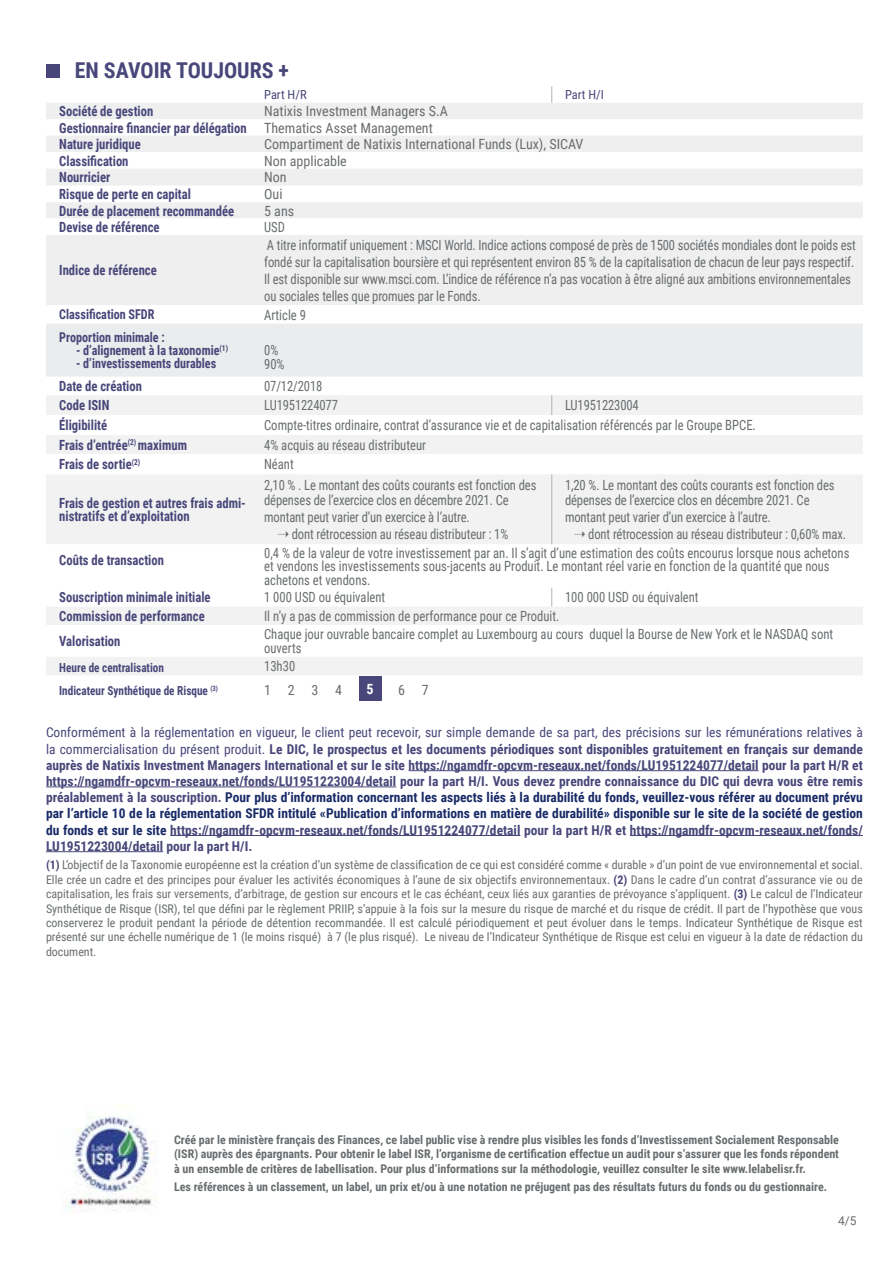
<style>
.page{position:relative;width:893px;height:1263px;background:#fff}
.page>*{position:absolute;margin:0;border:0;box-sizing:border-box;transform-origin:0 0}
.t1{font:700 21.9px "Roboto Condensed";color:#49477a}
.t2{font:14.1px/13.2px "Roboto Condensed";letter-spacing:-.01em;color:#696d6f;scale:.9 1}
.t3{font:700 14.1px/13.2px "Roboto Condensed";color:#49477a;scale:.9 1}
.t4{font:14.1px/16.4px "Roboto Condensed";letter-spacing:-.01em;color:#696d6f}
.t5{font:700 14.1px "Roboto Condensed";color:#fff}
.t6{font:700 13.5px/16.2px "Roboto Condensed";color:#49477a;text-align:justify}
.t7{font:700 13.5px "Roboto Condensed";color:#49477a;scale:.9 1}
.t8{font:700 12.45px "Roboto Condensed";color:#49477a;scale:.9 1}
.t9{font:12.45px "Roboto Condensed";color:#49477a}
.t10{font:12px/14.4px "Roboto Condensed";color:#696d6f;text-align:justify}
.t11{font:700 12px/14.4px "Roboto Condensed";color:#696d6f;text-align:justify}
.t12{font:12px "Roboto";color:#696c6f}
.s1{font-weight:700;color:#49477a}
.s2{font-weight:400}
.s3{color:#192a67}
.s4{color:#706f6f}
</style>
<div class="page">
<div style="left:46px;top:64px;width:14px;height:14px;background:#49477a"></div>
<svg style="left:46px;top:103px;width:817px;height:202px;fill:#efeff0"></svg>
<div style="left:46px;top:324px;width:817px;height:53px;background:#ebeced"></div>
<div style="left:46px;top:395px;width:817px;height:20px;background:#f2f2f2"></div>
<svg style="left:46px;top:435px;width:817px;height:240px;fill:#f2f2f2"></svg>
<svg style="left:46px;top:454px;width:817px;height:20px"></svg>
<svg style="left:551px;top:86px;width:1px;height:17px"></svg>
<svg style="left:551px;top:395px;width:1px;height:20px"></svg>
<hr style="left:551px;top:474px;width:1px;height:70px;background:#afb1b3">
<svg style="left:551px;top:588px;width:1px;height:18px"></svg>
<div style="left:359px;top:676px;width:23px;height:25px;background:#49477a"></div>
<hr style="left:408px;top:770px;width:351px;height:1px;background:#49477a">
<hr style="left:46px;top:786px;width:350px;height:1px;background:#49477a">
<hr style="left:170px;top:835px;width:350px;height:1px;background:#49477a">
<hr style="left:630px;top:835px;width:233px;height:1px;background:#49477a">
<hr style="left:46px;top:851px;width:117px;height:1px;background:#49477a">
<img style="left:65px;top:1105px;width:93px;height:107px">
<h1 class="t1" style="left:75px;top:55px;width:216px">EN SAVOIR TOUJOURS +</h1>
<p class="t9" style="left:264px;top:86px;width:44px">Part H/R</p>
<p class="t9" style="left:565px;top:86px;width:40px">Part H/I</p>
<p class="t3" style="left:59px;top:104px;width:106px">Société de gestion</p>
<p class="t4" style="left:59px;top:103px;width:390px;text-indent:205px">Natixis Investment Managers S.A<br><span class="s1">Gestionnaire financier par délégation</span> Thematics Asset Management<br><span class="s1">Nature juridique</span></p>
<p class="t4" style="left:264px;top:135px;width:321px">Compartiment de Natixis International Funds (Lux), SICAV</p>
<p class="t3" style="left:59px;top:153px;width:78px">Classification</p>
<p class="t4" style="left:264px;top:152px;width:84px">Non applicable</p>
<p class="t3" style="left:59px;top:170px;width:58px">Nourricier</p>
<p class="t4" style="left:264px;top:169px;width:24px">Non</p>
<p class="t3" style="left:59px;top:187px;width:148px">Risque de perte en capital</p>
<p class="t4" style="left:264px;top:185px;width:20px">Oui</p>
<p class="t3" style="left:59px;top:203px;width:196px">Durée de placement recommandée</p>
<p class="t4" style="left:264px;top:202px;width:32px">5 ans</p>
<p class="t3" style="left:59px;top:220px;width:113px">Devise de référence</p>
<p class="t2" style="left:264px;top:220px;width:25px">USD</p>
<p class="t3" style="left:59px;top:263px;width:110px">Indice de référence</p>
<p class="t2" style="left:264px;top:236px;width:659px;line-height:16.8px">A titre informatif uniquement : MSCI World. Indice actions composé de près de 1500 sociétés mondiales dont le poids est fondé sur la capitalisation boursière et qui représentent environ 85 % de la capitalisation de chacun de leur pays respectif.<br>Il est disponible sur www.msci.com. L’indice de référence n’a pas vocation à être aligné aux ambitions environnementales ou sociales telles que promues par le Fonds.</p>
<p class="t7" style="left:59px;top:305px;width:107px">Classification SFDR</p>
<p class="t2" style="left:264px;top:307px;width:48px">Article 9</p>
<p class="t7" style="left:59px;top:328px;width:119px">Proportion minimale :</p>
<p class="t7" style="left:76px;top:341px;width:170px">- d’alignement à la taxonomie<sup>(1)</sup></p>
<p class="t7" style="left:76px;top:354px;width:157px">- d’investissements durables</p>
<p class="t2" style="left:264px;top:343px;width:24px">0%<br>90%</p>
<p class="t3" style="left:59px;top:379px;width:93px">Date de création</p>
<p class="t2" style="left:264px;top:379px;width:66px">07/12/2018</p>
<p class="t3" style="left:59px;top:398px;width:57px">Code ISIN</p>
<p class="t2" style="left:264px;top:398px;width:84px">LU1951224077</p>
<p class="t2" style="left:565px;top:398px;width:84px">LU1951223004</p>
<p class="t3" style="left:59px;top:418px;width:55px">Éligibilité</p>
<p class="t2" style="left:264px;top:418px;width:548px">Compte-titres ordinaire, contrat d’assurance vie et de capitalisation référencés par le Groupe BPCE.</p>
<p class="t3" style="left:59px;top:438px;width:144px">Frais d’entrée<sup>(2)</sup> maximum</p>
<p class="t2" style="left:264px;top:438px;width:181px">4% acquis au réseau distributeur</p>
<p class="t3" style="left:59px;top:457px;width:92px">Frais de sortie<sup>(2)</sup></p>
<p class="t2" style="left:264px;top:457px;width:34px">Néant</p>
<p class="t3" style="left:59px;top:496px;width:209px">Frais de gestion et autres frais admi&shy;nistratifs et d’exploitation</p>
<p class="t2" style="left:264px;top:478px;width:304px">2,10 % . Le montant des coûts courants est fonction des</p>
<p class="t2" style="left:264px;top:493px;width:273px">dépenses de l’exercice clos en décembre 2021. Ce</p>
<p class="t2" style="left:264px;top:510px;width:230px">montant peut varier d’un exercice à l’autre.</p>
<p class="t2" style="left:277px;top:527px;width:258px">➝ dont rétrocession au réseau distributeur : 1%</p>
<p class="t2" style="left:565px;top:476px;width:301px;line-height:16.2px">1,20 %. Le montant des coûts courants est fonction des dépenses de l’exercice clos en décembre 2021. Ce montant peut varier d’un exercice à l’autre.</p>
<p class="t2" style="left:574px;top:527px;width:304px">➝ dont rétrocession au réseau distributeur : 0,60% max.</p>
<p class="t3" style="left:59px;top:553px;width:118px">Coûts de transaction</p>
<p class="t2" style="left:264px;top:546px;width:652px">0,4 % de la valeur de votre investissement par an. Il s’agit d’une estimation des coûts encourus lorsque nous achetons et vendons les investissements sous-jacents au Produit. Le montant réel varie en fonction de la quantité que nous achetons et vendons.</p>
<p class="t3" style="left:59px;top:590px;width:170px">Souscription minimale initiale</p>
<p class="t2" style="left:264px;top:590px;width:136px">1 000 USD ou équivalent</p>
<p class="t2" style="left:565px;top:590px;width:150px">100 000 USD ou équivalent</p>
<p class="t3" style="left:59px;top:609px;width:163px">Commission de performance</p>
<p class="t2" style="left:264px;top:609px;width:330px">Il n’y a pas de commission de performance pour ce Produit.</p>
<p class="t3" style="left:59px;top:634px;width:69px">Valorisation</p>
<p class="t2" style="left:264px;top:627px;width:634px">Chaque jour ouvrable bancaire complet au Luxembourg au cours duquel la Bourse de New York et le NASDAQ sont ouverts</p>
<p class="t8" style="left:59px;top:659px;width:118px">Heure de centralisation</p>
<p class="t2" style="left:264px;top:659px;width:36px">13h30</p>
<p class="t8" style="left:59px;top:681px;width:178px">Indicateur Synthétique de Risque <sup>(3)</sup></p>
<p class="t4" style="left:264px;top:681px;width:79px">1 2 3 4</p>
<p class="t5" style="left:367px;top:679px;width:9px">5</p>
<p class="t4" style="left:398px;top:681px;width:32px">6 7</p>
<p class="t6" style="left:46px;top:724px;width:818px"><span class="s2">Conformément à la réglementation en vigueur, le client peut recevoir, sur simple demande de sa part, des précisions sur les rémunérations relatives à la commercialisation du présent produit.</span> Le DIC, le prospectus et les documents périodiques sont disponibles gratuitement en français sur demande auprès de Natixis Investment Managers International et sur le site https://ngamdfr-opcvm-reseaux.net/fonds/LU1951224077/detail pour la part H/R et https://ngamdfr-opcvm-reseaux.net/fonds/LU1951223004/detail pour la part H/I. Vous devez prendre connaissance du DIC qui devra vous être remis préalablement à la souscription. <span class="s3">Pour plus d’information concernant les aspects liés à la durabilité du fonds, veuillez-vous référer au document prévu par l’article 10 de la réglementation SFDR intitulé «Publication d’informations en matière de durabilité» disponible sur le site de la société de gestion du fonds et sur le site</span> https://ngamdfr-opcvm-reseaux.net/fonds/LU1951224077/detail pour la part H/R et https://ngamdfr-opcvm-reseaux.net/fonds/ LU1951223004/detail pour la part H/I.</p>
<p class="t10" style="left:46px;top:857px;width:818px"><span class="s1">(1)</span> L’objectif de la Taxonomie européenne est la création d’un système de classification de ce qui est considéré comme « durable » d’un point de vue environnemental et social.<br>Elle crée un cadre et des principes pour évaluer les activités économiques à l’aune de six objectifs environnementaux. <span class="s1">(2)</span> <span class="s4">Dans le cadre d’un contrat d’assurance vie ou de capitalisation, les frais sur versements, d’arbitrage, de gestion sur encours et le cas échéant, ceux liés aux garanties de prévoyance s’appliquent.</span> <span class="s1">(3)</span> Le calcul de l’Indicateur Synthétique de Risque (ISR), tel que défini par le règlement PRIIP, s’appuie à la fois sur la mesure du risque de marché et du risque de crédit. Il part de l’hypothèse que vous conserverez le produit pendant la période de détention recommandée. Il est calculé périodiquement et peut évoluer dans le temps. Indicateur Synthétique de Risque est présenté sur une échelle numérique de 1 (le moins risqué) à 7 (le plus risqué). Le niveau de l’Indicateur Synthétique de Risque est celui en vigueur à la date de rédaction du document.</p>
<p class="t11" style="left:174px;top:1132px;width:666px">Créé par le ministère français des Finances, ce label public vise à rendre plus visibles les fonds d’Investissement Socialement Responsable (ISR) auprès des épargnants. Pour obtenir le label ISR, l’organisme de certification effectue un audit pour s’assurer que les fonds répondent à un ensemble de critères de labellisation. Pour plus d’informations sur la méthodologie, veuillez consulter le site www.lelabelisr.fr.</p>
<p class="t11" style="left:174px;top:1179px;width:655px">Les références à un classement, un label, un prix et/ou à une notation ne préjugent pas des résultats futurs du fonds ou du gestionnaire.</p>
<p class="t12" style="left:838px;top:1212px;width:20px">4/5</p>
</div>
